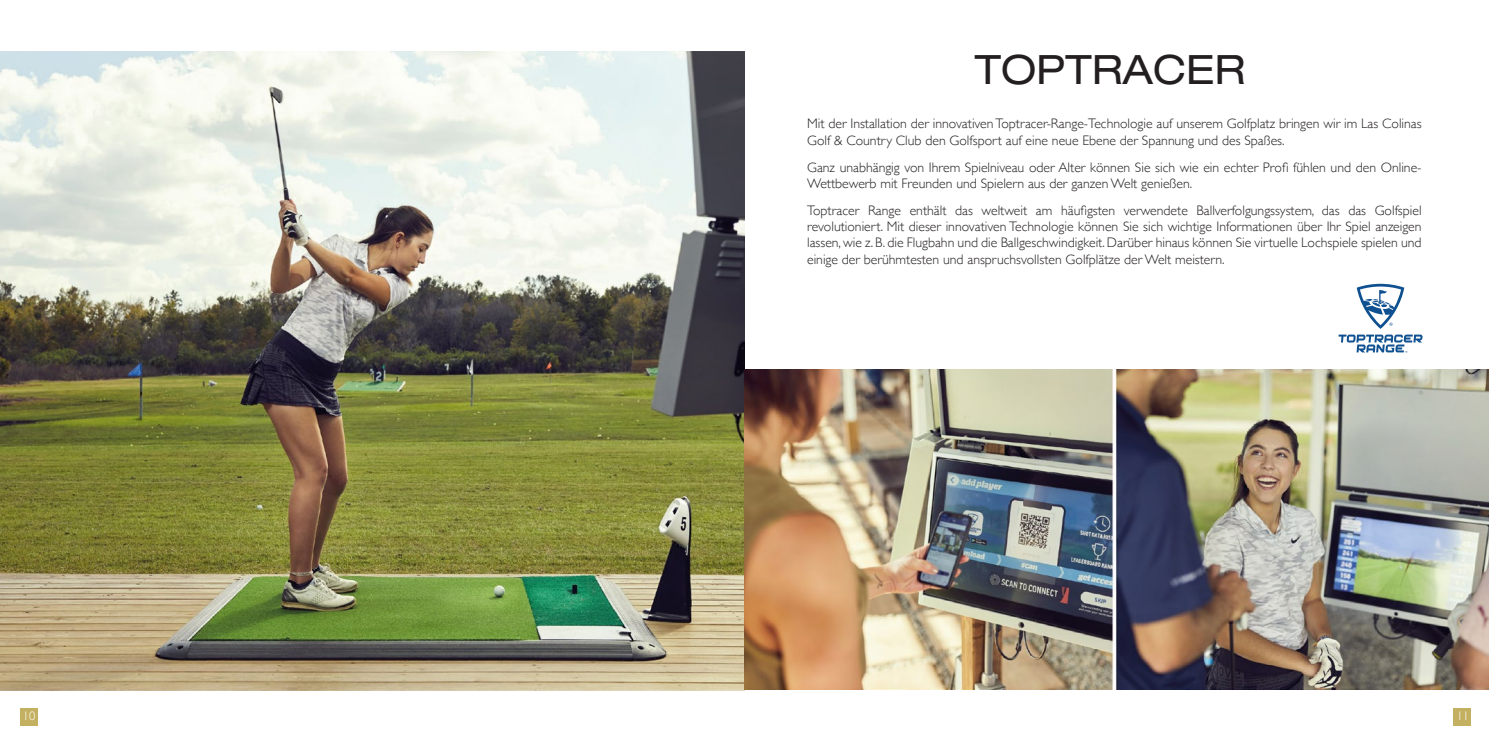
<style>
.page{position:relative;width:1489px;height:745px;background:#fff}
.page>*{position:absolute;margin:0;border:0;box-sizing:border-box;transform-origin:0 0}
.t1{font:expanded 40.38px "Helvetica Neue LT Std";color:#231f20}
.t2{font:300 13.75px/16.2px "Gill Sans";color:#231f20}
.t3{font:300 12.5px "Gill Sans";color:#fff}
</style>
<div class="page">
<div style="left:21px;top:707px;width:17px;height:18px;background:#c4b061"></div>
<div style="left:1453px;top:707px;width:17px;height:18px;background:#c4b061"></div>
<img style="left:0;top:51px;width:744px;height:638px">
<img style="left:744px;top:369px;width:744px;height:320px">
<svg style="left:1338px;top:283px;width:84px;height:69px"></svg>
<p class="t1" style="left:974px;top:45px;width:272px">TOPTRACER</p>
<p class="t2" style="left:807px;top:115px;width:616px">Mit der Installation der innovativen Toptracer-Range-Technologie auf unserem Golfplatz bringen wir im Las Colinas<br>Golf &amp; Country Club den Golfsport auf eine neue Ebene der Spannung und des Spaßes.</p>
<p class="t2" style="left:807px;top:158px;width:616px">Ganz unabhängig von Ihrem Spielniveau oder Alter können Sie sich wie ein echter Profi fühlen und den Online-<br>Wettbewerb mit Freunden und Spielern aus der ganzen Welt genießen.</p>
<p class="t2" style="left:807px;top:201px;width:616px;text-align:justify">Toptracer Range enthält das weltweit am häufigsten verwendete Ballverfolgungssystem, das das Golfspiel revolutioniert. Mit dieser innovativen Technologie können Sie sich wichtige Informationen über Ihr Spiel anzeigen lassen, wie z. B. die Flugbahn und die Ballgeschwindigkeit. Darüber hinaus können Sie virtuelle Lochspiele spielen und einige der berühmtesten und anspruchsvollsten Golfplätze der Welt meistern.</p>
<p class="t3" style="left:23px;top:705px;width:14px">10</p>
<p class="t3" style="left:1456px;top:705px;width:14px">11</p>
</div>
